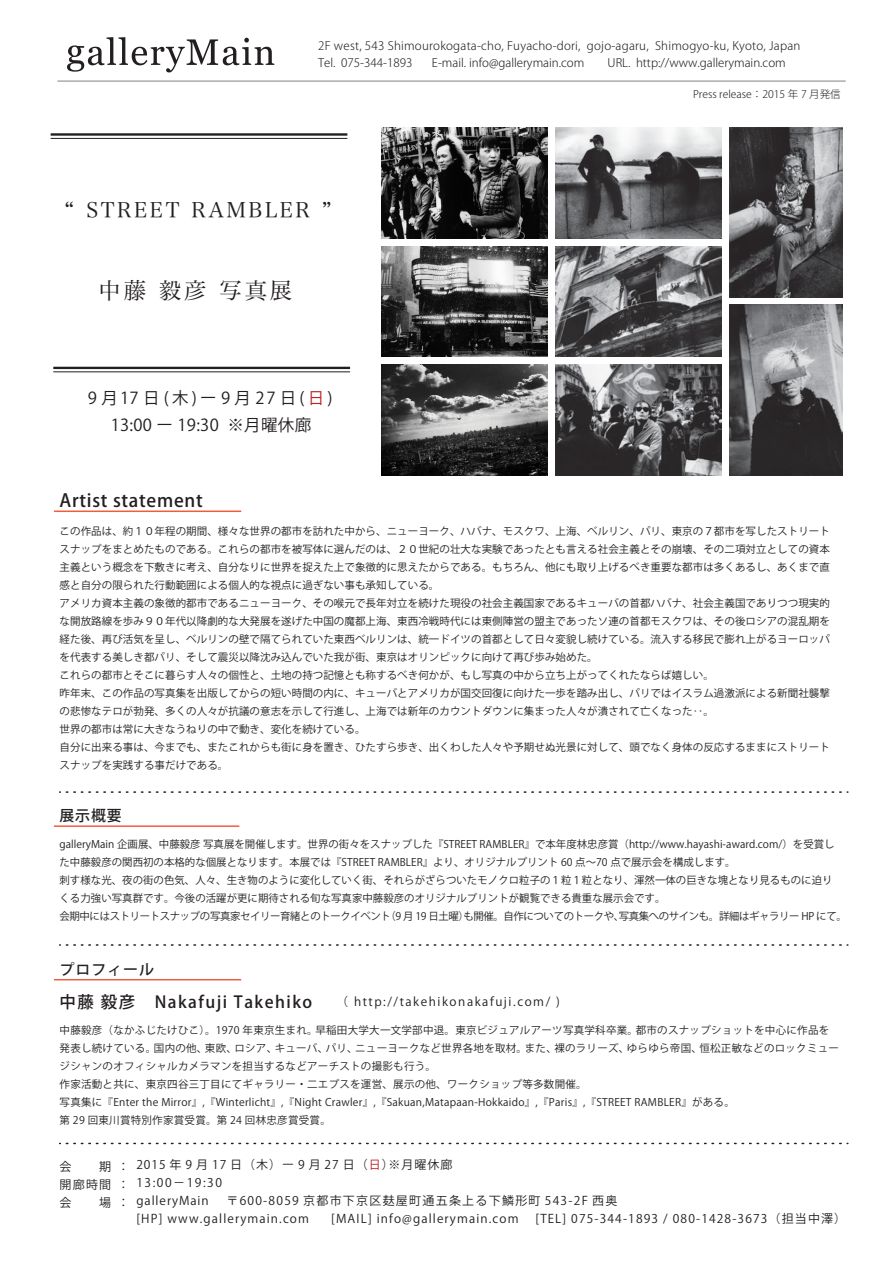
<style>
.page{position:relative;width:893px;height:1263px;background:#fff}
.page>*{position:absolute;margin:0;border:0;box-sizing:border-box;transform-origin:0 0}
.t1{font:22.5px "Hira Min Pro W3";letter-spacing:.12em;color:#231f20}
.t2{font:21px "Hira Min Pro W3";letter-spacing:.12em;color:#231f20}
.t3{font:500 18px "Koz Go Std";letter-spacing:.04em;color:#231f20}
.t4{font:16.5px/27px "Koz Go Std";letter-spacing:.06em;color:#231f20;text-align:center}
.t5{font:500 15px "Koz Go Std";letter-spacing:.06em;color:#231f20}
.t6{font:12px/18px "Koz Go Std";letter-spacing:.095em;color:#231f20;text-align:justify}
.t7{font:12px "Koz Go Std";letter-spacing:.13em;color:#231f20}
.t8{font:300 11.7px/17.1px "Koz Go Std";letter-spacing:.02em;color:#231f20}
.t9{font:300 11.7px "Koz Go Std";color:#231f20}
.t10{font:10.5px/18px "Koz Go Std";letter-spacing:.005em;color:#231f20}
.t11{font:10.5px/18px "Koz Go Std";letter-spacing:.025em;color:#231f20}
.t12{font:300 10.5px "Koz Go Std";color:#231f20}
.s1{font-family:"Koz Go Pro"}
.s2{color:#be2025}
.s3{font-weight:500;font-size:16.5px}
</style>
<div class="page">
<hr style="left:57px;top:81px;width:789px;height:1px;background:#808285">
<svg style="left:60px;top:791px;width:788px;height:2px"></svg>
<svg style="left:60px;top:944px;width:788px;height:2px"></svg>
<svg style="left:60px;top:1143px;width:788px;height:1px"></svg>
<hr style="left:51px;top:133px;width:296px;height:3px;background:#231f20">
<hr style="left:51px;top:138px;width:296px;height:1px;background:#231f20">
<hr style="left:53px;top:367px;width:297px;height:2px;background:#231f20">
<hr style="left:53px;top:371px;width:297px;height:1px;background:#231f20">
<svg style="left:67px;top:37px;width:207px;height:35px"></svg>
<img style="left:730px;top:305px;width:113px;height:170px">
<img style="left:730px;top:128px;width:113px;height:170px">
<img style="left:555px;top:246px;width:166px;height:111px">
<img style="left:382px;top:246px;width:166px;height:110px">
<img style="left:555px;top:364px;width:167px;height:111px">
<img style="left:555px;top:128px;width:166px;height:110px">
<img style="left:382px;top:364px;width:166px;height:111px">
<img style="left:382px;top:128px;width:166px;height:110px">
<hr style="left:54px;top:510px;width:187px;height:2px;background:#f15b40">
<hr style="left:54px;top:825px;width:185px;height:2px;background:#f15b40">
<hr style="left:54px;top:979px;width:187px;height:1px;background:#f15b40">
<p class="t8" style="left:318px;top:37px;width:484px">2F west, 543 Shimourokogata-cho, Fuyacho-dori, gojo-agaru, Shimogyo-ku, Kyoto, Japan<br>Tel. 075-344-1893</p>
<p class="t9" style="left:432px;top:55px;width:355px"><span class="s1">E</span>-mail. info@gallerymain.com　　URL. http://www.gallerymain.com</p>
<h2 class="t2" style="left:64px;top:192px;width:269px">“ STREET RAMBLER ”</h2>
<h1 class="t1" style="left:98px;top:271px;width:196px">中藤 毅彦 写真展</h1>
<h3 class="t4" style="left:88px;top:385px;width:246px">9月17日(木)ー9月27日(<span class="s2">日</span>)<br>13:00 ー 19:30 ※月曜休廊</h3>
<h3 class="t3" style="left:60px;top:489px;width:145px">Artist statement</h3>
<p class="t12" style="left:693px;top:87px;width:149px">Press release ：2015 年 7 月発信</p>
<p class="t10" style="left:60px;top:523px;width:772px">この作品は、約１０年程の期間、様々な世界の都市を訪れた中から、ニューヨーク、ハバナ、モスクワ、上海、ベルリン、パリ、東京の７都市を写したストリートスナップをまとめたものである。これらの都市を被写体に選んだのは、２０世紀の壮大な実験であったとも言える社会主義とその崩壊、その二項対立としての資本主義という概念を下敷きに考え、自分なりに世界を捉えた上で象徴的に思えたからである。もちろん、他にも取り上げるべき重要な都市は多くあるし、あくまで直感と自分の限られた行動範囲による個人的な視点に過ぎない事も承知している。<br>アメリカ資本主義の象徴的都市であるニューヨーク、その喉元で長年対立を続けた現役の社会主義国家であるキューバの首都ハバナ、社会主義国でありつつ現実的な開放路線を歩み９０年代以降劇的な大発展を遂げた中国の魔都上海、東西冷戦時代には東側陣営の盟主であったソ連の首都モスクワは、その後ロシアの混乱期を経た後、再び活気を呈し、ベルリンの壁で隔てられていた東西ベルリンは、統一ドイツの首都として日々変貌し続けている。流入する移民で膨れ上がるヨーロッパを代表する美しき都パリ、そして震災以降沈み込んでいた我が街、東京はオリンピックに向けて再び歩み始めた。<br>これらの都市とそこに暮らす人々の個性と、土地の持つ記憶とも称するべき何かが、もし写真の中から立ち上がってくれたならば嬉しい。<br>昨年末、この作品の写真集を出版してからの短い時間の内に、キューバとアメリカが国交回復に向けた一歩を踏み出し、パリではイスラム過激派による新聞社襲撃の悲惨なテロが勃発、多くの人々が抗議の意志を示して行進し、上海では新年のカウントダウンに集まった人々が潰されて亡くなった‥。<br>世界の都市は常に大きなうねりの中で動き、変化を続けている。<br>自分に出来る事は、今までも、またこれからも街に身を置き、ひたすら歩き、出くわした人々や予期せぬ光景に対して、頭でなく身体の反応するままにストリートスナップを実践する事だけである。</p>
<h3 class="t5" style="left:60px;top:806px;width:64px">展示概要</h3>
<p class="t10" style="left:60px;top:836px;width:789px">galleryMain 企画展、中藤毅彦 写真展を開催します。世界の街々をスナップした『STREET RAMBLER』で本年度林忠彦賞（http://www.hayashi-award.com/）を受賞した中藤毅彦の関西初の本格的な個展となります。本展では『STREET RAMBLER』より、オリジナルプリント 60 点～70 点で展示会を構成します。<br>刺す様な光、夜の街の色気、人々、生き物のように変化していく街、それらがざらついたモノクロ粒子の１粒１粒となり、渾然一体の巨きな塊となり見るものに迫り<br>くる力強い写真群です。今後の活躍が更に期待される旬な写真家中藤毅彦のオリジナルプリントが観覧できる貴重な展示会です。<br>会期中にはストリートスナップの写真家セイリー育緒とのトークイベント（9 月 19 日土曜）も開催。自作についてのトークや、写真集へのサインも。詳細はギャラリー HP にて。</p>
<h3 class="t5" style="left:60px;top:959px;width:96px">プロフィール</h3>
<p class="t7" style="left:60px;top:994px;width:502px"><span class="s3">中藤 毅彦　Nakafuji Takehiko 　</span>（ http://takehikonakafuji.com/ )</p>
<p class="t11" style="left:60px;top:1022px;width:781px">中藤毅彦（なかふじたけひこ）。1970 年東京生まれ。早稲田大学大一文学部中退。東京ビジュアルアーツ写真学科卒業。都市のスナップショットを中心に作品を発表し続けている。国内の他、東欧、ロシア、キューバ、パリ、ニューヨークなど世界各地を取材。また、裸のラリーズ、ゆらゆら帝国、恒松正敏などのロックミュージシャンのオフィシャルカメラマンを担当するなどアーチストの撮影も行う。<br>作家活動と共に、東京四谷三丁目にてギャラリー・二エプスを運営、展示の他、ワークショップ等多数開催。<br>写真集に『Enter the Mirror』,『Winterlicht』,『Night Crawler』,『Sakuan,Matapaan-Hokkaido』,『Paris』,『STREET RAMBLER』がある。<br>第 29 回東川賞特別作家賞受賞。第 24 回林忠彦賞受賞。</p>
<p class="t6" style="left:60px;top:1158px;width:71px">会　　期 ：開廊時間 ：会　　場 ：</p>
<p class="t6" style="left:136px;top:1156px;width:483px;text-align:left">2015 年 9 月 17 日（木）ー 9 月 27 日（<span class="s2">日</span>）※月曜休廊<br>13:00－19:30<br>galleryMain　 〒600-8059 京都市下京区麸屋町通五条上る下鱗形町 543-2F 西奥[HP] www.gallerymain.com 　 [MAIL] info@gallerymain.com</p>
<p class="t6" style="left:535px;top:1210px;width:312px">[TEL] 075-344-1893 / 080-1428-3673（担当中澤）</p>
</div>
